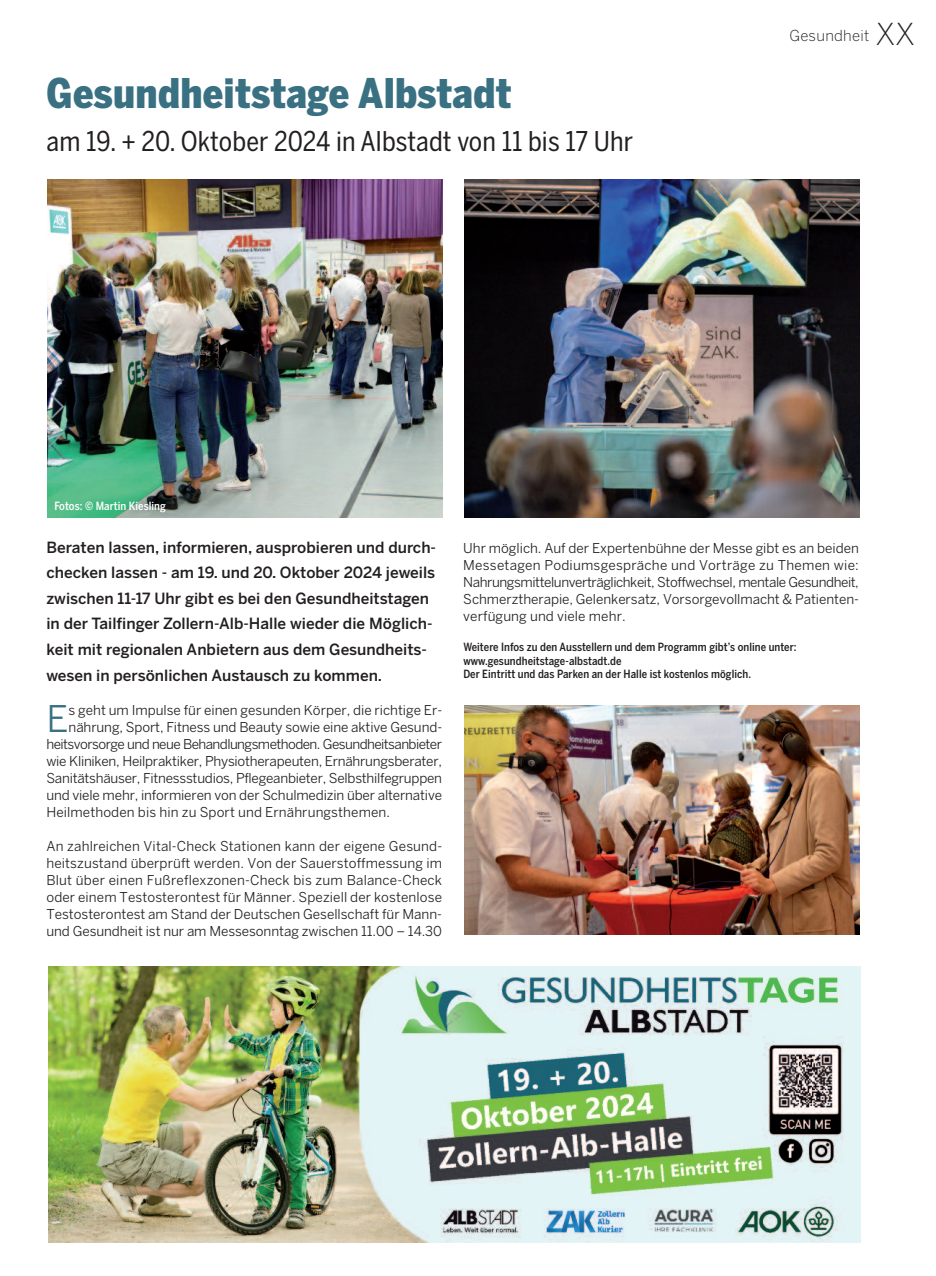
<style>
.page{position:relative;width:936px;height:1276px;background:#fff}
.page>*{position:absolute;margin:0;border:0;box-sizing:border-box;transform-origin:0 0}
.t1{font:900 40.5px "Benton Sans Cond";letter-spacing:.005em;color:#397183}
.t2{font:36.45px "Benton Sans";color:#397183}
.t3{font:27px "Benton Sans Cond";letter-spacing:.005em;color:#231f20}
.t4{font:500 15.3px/25.5px "Benton Sans";color:#231f20}
.t5{font:300 15px "Benton Sans";letter-spacing:.02em;color:#231f20}
.t6{font:13.5px/17px "Benton Sans";letter-spacing:-.01em;color:#231f20;text-align:justify}
.t7{font:13.5px "Benton Sans";letter-spacing:-.04em;color:#231f20}
.t8{font:500 11.25px/13.5px "Benton Sans Cond";letter-spacing:.005em;color:#231f20}
.t9{font:500 11.25px "Benton Sans Cond";letter-spacing:.005em;color:#fff}
.s1{font-size:30px}
</style>
<div class="page">
<img style="left:47px;top:179px;width:396px;height:338px">
<img style="left:464px;top:179px;width:395px;height:338px">
<img style="left:464px;top:705px;width:395px;height:229px">
<img style="left:48px;top:966px;width:812px;height:276px">
<h1 class="t1" style="left:47px;top:71px;width:466px">Gesundheitstage Albstadt</h1>
<h3 class="t3" style="left:47px;top:126px;width:588px">am 19. + 20. Oktober 2024 in Albstadt von 11 bis 17 Uhr</h3>
<p class="t9" style="left:54px;top:499px;width:113px">Fotos: © Martin Kiesling</p>
<p class="t5" style="left:789px;top:27px;width:127px">Gesundheit <span class="s1">XX</span></p>
<p class="t4" style="left:46px;top:535px;width:391px">Beraten lassen, informieren, ausprobieren und durch&shy;checken lassen - am 19. und 20. Oktober 2024 jeweils zwischen 11-17 Uhr gibt es bei den Gesundheitstagen in der Tailfinger Zollern-Alb-Halle wieder die Möglich&shy;keit mit regionalen Anbietern aus dem Gesundheits&shy;wesen in persönlichen Austausch zu kommen.</p>
<h2 class="t2" style="left:46px;top:697px;width:24px">E</h2>
<p class="t6" style="left:69px;top:701px;width:375px">s geht um Impulse für einen gesunden Körper, die richtige Er-</p>
<p class="t6" style="left:69px;top:718px;width:375px">nährung, Sport, Fitness und Beauty sowie eine aktive Gesund-</p>
<p class="t7" style="left:46px;top:736px;width:397px">heitsvorsorge und neue Behandlungsmethoden. Gesundheitsanbieter</p>
<p class="t6" style="left:46px;top:752px;width:397px">wie Kliniken, Heilpraktiker, Physiotherapeuten, Ernährungsberater,</p>
<p class="t6" style="left:46px;top:769px;width:397px">Sanitätshäuser, Fitnessstudios, Pflegeanbieter, Selbsthilfegruppen</p>
<p class="t6" style="left:46px;top:786px;width:397px">und viele mehr, informieren von der Schulmedizin über alternative</p>
<p class="t6" style="left:46px;top:803px;width:345px">Heilmethoden bis hin zu Sport und Ernährungsthemen.</p>
<p class="t6" style="left:46px;top:837px;width:397px">An zahlreichen Vital-Check Stationen kann der eigene Gesund&shy;heitszustand überprüft werden. Von der Sauerstoffmessung im Blut über einen Fußreflexzonen-Check bis zum Balance-Check oder einem Testosterontest für Männer. Speziell der kostenlose Testosterontest am Stand der Deutschen Gesellschaft für Mann&shy;und Gesundheit ist nur am Messesonntag zwischen 11.00 – 14.30</p>
<p class="t6" style="left:463px;top:540px;width:397px">Uhr möglich. Auf der Expertenbühne der Messe gibt es an beiden Messetagen Podiumsgespräche und Vorträge zu Themen wie:<br>Nahrungsmittelunverträglichkeit, Stoffwechsel, mentale Gesundheit, Schmerztherapie, Gelenkersatz, Vorsorgevollmacht &amp; Patienten&shy;verfügung und viele mehr.</p>
<p class="t8" style="left:463px;top:641px;width:335px">Weitere Infos zu den Ausstellern und dem Programm gibt’s online unter: www.gesundheitstage-albstadt.de<br>Der Eintritt und das Parken an der Halle ist kostenlos möglich.</p>
</div>
